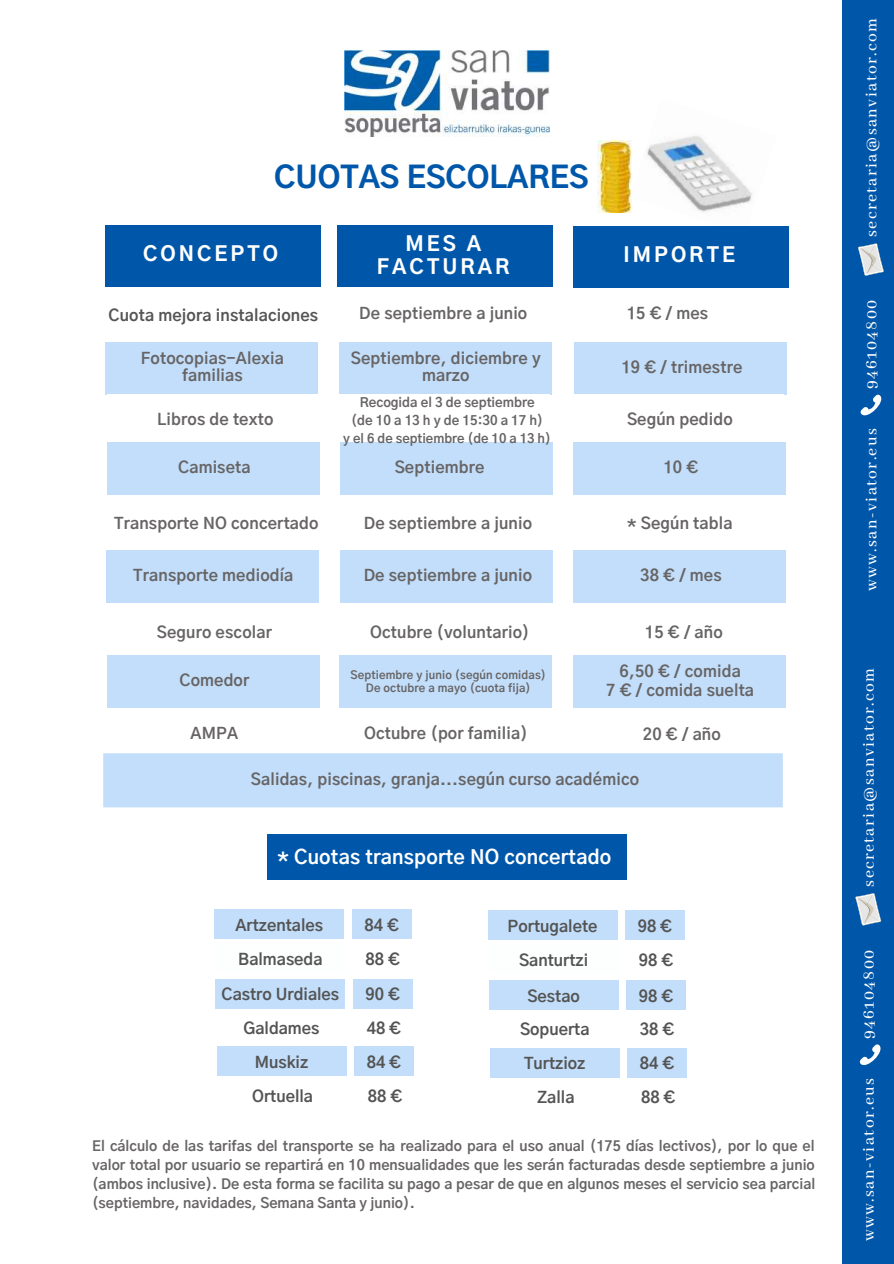
<style>
.page{position:relative;width:894px;height:1264px;background:#fff}
.page>*{position:absolute;margin:0;border:0;box-sizing:border-box;transform-origin:0 0}
.t1{font:800 30px "Gothic A1";color:#0057a9}
.t2{font:800 20.25px/23px "Gothic A1";letter-spacing:.15em;color:#fff;text-align:center}
.t3{font:700 19.5px "Gothic A1";letter-spacing:.01em;color:#fff}
.t4{font:500 17.4px "Abhaya Libre";letter-spacing:.08em;color:#fff}
.t5{font:700 15.9px/17.7px "Gothic A1";letter-spacing:.01em;color:#676465;text-align:center}
.t6{font:700 15.9px "Gothic A1";color:#545454}
.t7{font:700 13.95px/19.2px "Gothic A1";color:#676465;text-align:justify}
.t8{font:700 12.9px/17.9px "Gothic A1";color:#676465;text-align:center}
.t9{font:700 12.6px "Gothic A1";color:#676465}
.t10{font:700 11.1px/13px "Gothic A1";letter-spacing:.01em;color:#676465;text-align:center}
</style>
<div class="page">
<div style="left:842px;top:0;width:51px;height:1263px;background:#0057a9"></div>
<svg style="left:859px;top:1044px;width:22px;height:22px"></svg>
<svg style="left:855px;top:893px;width:26px;height:33px"></svg>
<svg style="left:860px;top:394px;width:22px;height:22px"></svg>
<svg style="left:858px;top:243px;width:25px;height:33px"></svg>
<img style="left:344px;top:50px;width:205px;height:87px">
<img style="left:597px;top:141px;width:32px;height:71px">
<img style="left:629px;top:135px;width:123px;height:78px">
<div style="left:105px;top:225px;width:215px;height:61px;background:#0057a9"></div>
<div style="left:105px;top:342px;width:213px;height:52px;background:#c2defa"></div>
<div style="left:337px;top:225px;width:215px;height:61px;background:#0057a9"></div>
<div style="left:573px;top:226px;width:215px;height:61px;background:#0057a9"></div>
<div style="left:339px;top:342px;width:213px;height:52px;background:#c2defa"></div>
<div style="left:574px;top:342px;width:213px;height:52px;background:#c2defa"></div>
<div style="left:107px;top:443px;width:213px;height:51px;background:#c2defa"></div>
<div style="left:340px;top:443px;width:213px;height:51px;background:#c2defa"></div>
<div style="left:573px;top:443px;width:213px;height:51px;background:#c2defa"></div>
<div style="left:106px;top:551px;width:213px;height:51px;background:#c2defa"></div>
<div style="left:340px;top:551px;width:213px;height:51px;background:#c2defa"></div>
<div style="left:573px;top:551px;width:213px;height:51px;background:#c2defa"></div>
<div style="left:107px;top:655px;width:213px;height:52px;background:#c2defa"></div>
<div style="left:339px;top:655px;width:213px;height:52px;background:#c2defa"></div>
<div style="left:573px;top:655px;width:213px;height:52px;background:#c2defa"></div>
<div style="left:103px;top:753px;width:679px;height:54px;background:#c2defa"></div>
<div style="left:268px;top:834px;width:359px;height:46px;background:#0057a9"></div>
<div style="left:487px;top:910px;width:130px;height:29px;background:#c2defa"></div>
<div style="left:625px;top:910px;width:59px;height:29px;background:#c2defa"></div>
<div style="left:488px;top:979px;width:130px;height:30px;background:#c2defa"></div>
<div style="left:626px;top:979px;width:59px;height:30px;background:#c2defa"></div>
<div style="left:489px;top:1047px;width:130px;height:30px;background:#c2defa"></div>
<div style="left:627px;top:1047px;width:59px;height:30px;background:#c2defa"></div>
<div style="left:214px;top:909px;width:130px;height:29px;background:#c2defa"></div>
<div style="left:352px;top:909px;width:59px;height:29px;background:#c2defa"></div>
<div style="left:215px;top:978px;width:130px;height:30px;background:#c2defa"></div>
<div style="left:353px;top:978px;width:59px;height:30px;background:#c2defa"></div>
<div style="left:216px;top:1046px;width:130px;height:30px;background:#c2defa"></div>
<div style="left:354px;top:1046px;width:59px;height:30px;background:#c2defa"></div>
<h1 class="t1" style="left:274px;top:164px;width:316px">CUOTAS ESCOLARES</h1>
<p class="t2" style="left:143px;top:244px;width:136px">CONCEPTO</p>
<p class="t6" style="left:108px;top:308px;width:211px">Cuota mejora instalaciones</p>
<p class="t5" style="left:141px;top:350px;width:145px">Fotocopias-Alexia familias</p>
<p class="t2" style="left:377px;top:233px;width:134px">MES A<br>FACTURAR</p>
<p class="t2" style="left:623px;top:245px;width:113px">IMPORTE</p>
<p class="t5" style="left:626px;top:306px;width:83px">15 € / mes</p>
<p class="t5" style="left:350px;top:350px;width:191px">Septiembre, diciembre y marzo</p>
<p class="t5" style="left:621px;top:359px;width:122px">19 € / trimestre</p>
<p class="t5" style="left:359px;top:306px;width:169px">De septiembre a junio</p>
<p class="t8" style="left:351px;top:394px;width:193px">Recogida el 3 de septiembre (de 10 a 13 h y de 15:30 a 17 h)</p>
<p class="t9" style="left:343px;top:432px;width:209px">y el 6 de septiembre (de 10 a 13 h)</p>
<p class="t5" style="left:157px;top:411px;width:118px">Libros de texto</p>
<p class="t5" style="left:626px;top:411px;width:107px">Según pedido</p>
<p class="t5" style="left:178px;top:460px;width:74px">Camiseta</p>
<p class="t5" style="left:394px;top:460px;width:91px">Septiembre</p>
<p class="t5" style="left:663px;top:460px;width:36px">10 €</p>
<p class="t5" style="left:114px;top:515px;width:206px">Transporte NO concertado</p>
<p class="t5" style="left:363px;top:515px;width:170px">De septiembre a junio</p>
<p class="t5" style="left:627px;top:515px;width:107px">* Según tabla</p>
<p class="t5" style="left:133px;top:568px;width:161px">Transporte mediodía</p>
<p class="t5" style="left:363px;top:568px;width:170px">De septiembre a junio</p>
<p class="t5" style="left:640px;top:568px;width:83px">38 € / mes</p>
<p class="t5" style="left:157px;top:624px;width:117px">Seguro escolar</p>
<p class="t5" style="left:370px;top:624px;width:161px">Octubre (voluntario)</p>
<p class="t5" style="left:644px;top:624px;width:79px">15 € / año</p>
<p class="t5" style="left:179px;top:672px;width:71px">Comedor</p>
<p class="t10" style="left:350px;top:669px;width:197px">Septiembre y junio (según comidas)<br>De octubre a mayo (cuota fija)</p>
<p class="t5" style="left:606px;top:663px;width:149px;line-height:18.6px">6,50 € / comida<br>7 € / comida suelta</p>
<p class="t5" style="left:190px;top:725px;width:49px">AMPA</p>
<p class="t5" style="left:364px;top:725px;width:165px">Octubre (por familia)</p>
<p class="t5" style="left:642px;top:726px;width:79px">20 € / año</p>
<p class="t5" style="left:251px;top:771px;width:389px">Salidas, piscinas, granja...según curso académico</p>
<p class="t3" style="left:277px;top:849px;width:335px">* Cuotas transporte NO concertado</p>
<p class="t6" style="left:235px;top:918px;width:89px">Artzentales</p>
<p class="t6" style="left:364px;top:918px;width:36px">84 €</p>
<p class="t6" style="left:238px;top:951px;width:86px">Balmaseda</p>
<p class="t6" style="left:365px;top:951px;width:36px">88 €</p>
<p class="t6" style="left:221px;top:987px;width:119px">Castro Urdiales</p>
<p class="t6" style="left:365px;top:987px;width:36px">90 €</p>
<p class="t6" style="left:243px;top:1021px;width:77px">Galdames</p>
<p class="t6" style="left:366px;top:1021px;width:36px">48 €</p>
<p class="t6" style="left:255px;top:1055px;width:55px">Muskiz</p>
<p class="t6" style="left:366px;top:1055px;width:36px">84 €</p>
<p class="t6" style="left:252px;top:1089px;width:62px">Ortuella</p>
<p class="t6" style="left:368px;top:1089px;width:36px">88 €</p>
<p class="t7" style="left:92px;top:1136px;width:724px">El cálculo de las tarifas del transporte se ha realizado para el uso anual (175 días lectivos), por lo que el valor total por usuario se repartirá en 10 mensualidades que les serán facturadas desde septiembre a junio (ambos inclusive). De esta forma se facilita su pago a pesar de que en algunos meses el servicio sea parcial (septiembre, navidades, Semana Santa y junio).</p>
<p class="t6" style="left:507px;top:919px;width:91px">Portugalete</p>
<p class="t6" style="left:637px;top:919px;width:36px">98 €</p>
<p class="t6" style="left:519px;top:953px;width:71px">Santurtzi</p>
<p class="t6" style="left:638px;top:953px;width:36px">98 €</p>
<p class="t6" style="left:527px;top:988px;width:54px">Sestao</p>
<p class="t6" style="left:638px;top:988px;width:36px">98 €</p>
<p class="t6" style="left:520px;top:1022px;width:71px">Sopuerta</p>
<p class="t6" style="left:639px;top:1022px;width:36px">38 €</p>
<p class="t6" style="left:524px;top:1056px;width:63px">Turtzioz</p>
<p class="t6" style="left:639px;top:1056px;width:36px">84 €</p>
<p class="t6" style="left:537px;top:1090px;width:39px">Zalla</p>
<p class="t6" style="left:641px;top:1090px;width:36px">88 €</p>
<p class="t4" style="left:861px;top:237px;width:220px;rotate:-90deg">secretaria@sanviator.com</p>
<p class="t4" style="left:861px;top:389px;width:91px;rotate:-90deg">946104800</p>
<p class="t4" style="left:861px;top:591px;width:164px;rotate:-90deg">www.san-viator.eus</p>
<p class="t4" style="left:859px;top:886px;width:220px;rotate:-90deg">secretaria@sanviator.com</p>
<p class="t4" style="left:859px;top:1038px;width:91px;rotate:-90deg">946104800</p>
<p class="t4" style="left:859px;top:1241px;width:164px;rotate:-90deg">www.san-viator.eus</p>
</div>
